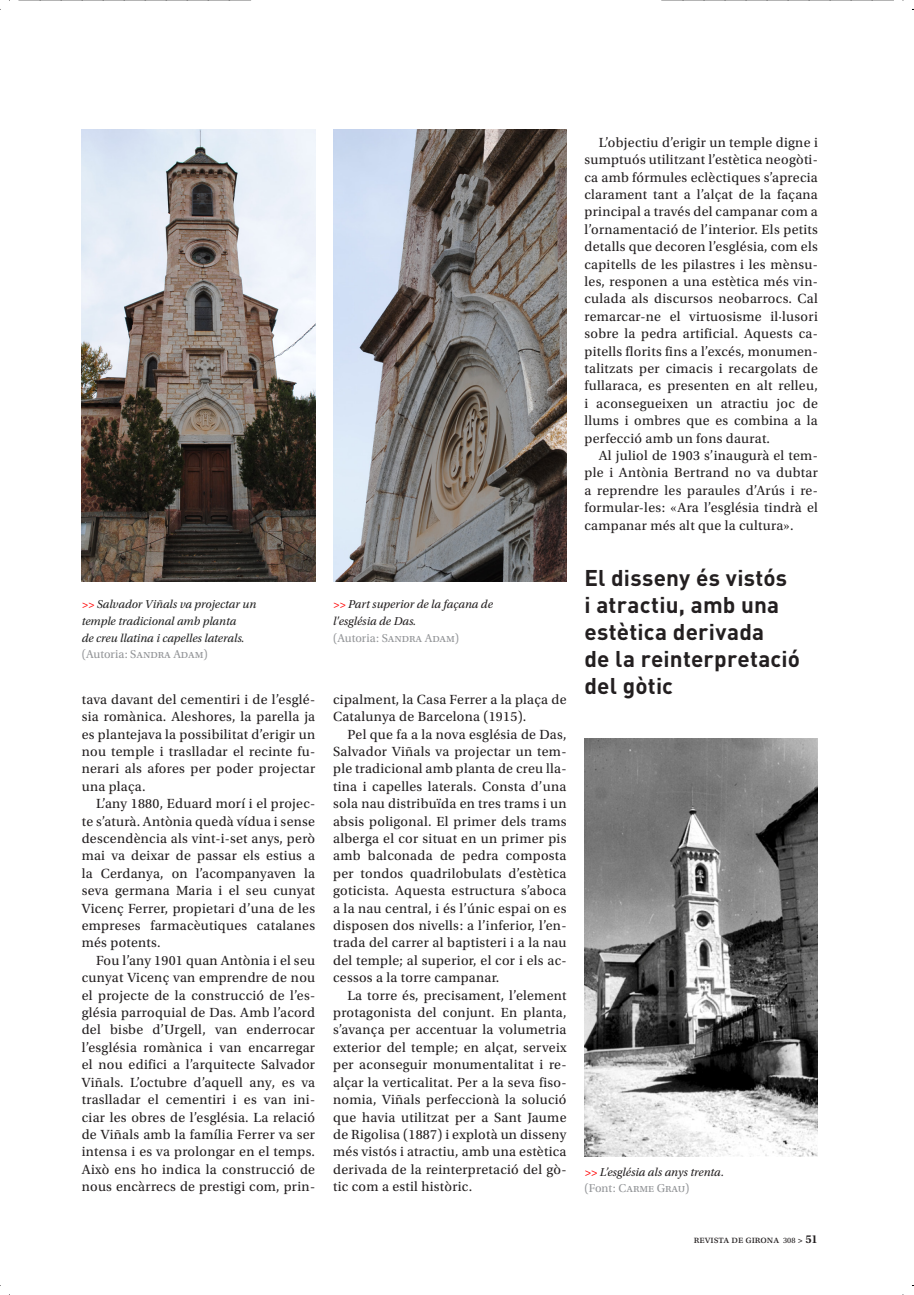
<style>
.page{position:relative;width:914px;height:1295px;background:#fff}
.page>*{position:absolute;margin:0;border:0;box-sizing:border-box;transform-origin:0 0}
.DESTACATS{font:700 22.5px/27px "DIN Pro";letter-spacing:.01em;color:#231f20}
.BASIC__Utopia{font:13.95px/17.4px "Utopia Std";letter-spacing:.02em;color:#231f20;text-align:justify}
.PEUS_DE_FOTO{font:italic 12px/16.8px "Utopia Std";color:#231f20}
.PEUS_DE_FOTO-2{font:italic 12px/16.8px "Utopia Std";color:#212121}
.PEUS_DE_FOTO-3{font:12px "Utopia Std";color:#939598}
.t1{font:10.5px "Utopia Std";color:#231f20}
.s1{font-size:11.55px;color:#f00}
.s2{font-style:normal;color:#939598}
.s3{color:#f00}
.s4{font-size:8.25px}
.s5{font-weight:600;font-size:9px}
.s6{font-weight:600;font-size:12px}
</style>
<div class="page">
<img style="left:82px;top:129px;width:233px;height:453px">
<img style="left:333px;top:129px;width:233px;height:453px">
<img style="left:584px;top:738px;width:233px;height:418px">
<svg style="left:18px;top:0;width:233px;height:1px"></svg>
<svg style="left:661px;top:0;width:232px;height:1px"></svg>
<p class="PEUS_DE_FOTO-2" style="left:82px;top:596px;width:176px"><span class="s1">&gt;&gt;</span> Salvador Viñals va projectar un temple tradicional amb planta<br>de creu llatina i capelles laterals.</p>
<p class="PEUS_DE_FOTO-3" style="left:82px;top:648px;width:127px">(Autoria: Sandra Adam)</p>
<p class="BASIC__Utopia" style="left:82px;top:691px;width:235px">tava davant del cementiri i de l’esglé&shy;sia romànica. Aleshores, la parella ja es plantejava la possibilitat d’erigir un nou temple i traslladar el recinte fu&shy;nerari als afores per poder projectar una plaça.</p>
<p class="BASIC__Utopia" style="left:82px;top:795px;width:235px;text-indent:14px">L’any 1880, Eduard morí i el projec&shy;te s’aturà. Antònia quedà vídua i sense descendència als vint-i-set anys, però mai va deixar de passar els estius a la Cerdanya, on l’acompanyaven la seva germana Maria i el seu cunyat Vicenç Ferrer, propietari d’una de les empreses farmacèutiques catalanes més potents.</p>
<p class="BASIC__Utopia" style="left:82px;top:952px;width:235px;text-indent:14px">Fou l’any 1901 quan Antònia i el seu cunyat Vicenç van emprendre de nou el projecte de la construcció de l’es&shy;glésia parroquial de Das. Amb l’acord del bisbe d’Urgell, van enderrocar l’església romànica i van encarregar el nou edifici a l’arquitecte Salvador Viñals. L’octubre d’aquell any, es va traslladar el cementiri i es van ini&shy;ciar les obres de l’església. La relació de Viñals amb la família Ferrer va ser intensa i es va prolongar en el temps.<br>Això ens ho indica la construcció de nous encàrrecs de prestigi com, prin-</p>
<p class="PEUS_DE_FOTO" style="left:333px;top:596px;width:161px"><span class="s1">&gt;&gt;</span> Part superior de la façana de l'església de Das.<br><span class="s2">(Autoria: Sandra Adam)</span></p>
<p class="BASIC__Utopia" style="left:333px;top:691px;width:235px">cipalment, la Casa Ferrer a la plaça de<br>Catalunya de Barcelona (1915).</p>
<p class="BASIC__Utopia" style="left:333px;top:725px;width:235px;text-indent:14px">Pel que fa a la nova església de Das, Salvador Viñals va projectar un tem&shy;ple tradicional amb planta de creu lla&shy;tina i capelles laterals. Consta d’una sola nau distribuïda en tres trams i un absis poligonal. El primer dels trams alberga el cor situat en un primer pis amb balconada de pedra composta per tondos quadrilobulats d’estètica goticista. Aquesta estructura s’aboca a la nau central, i és l’únic espai on es disposen dos nivells: a l’inferior, l’en&shy;trada del carrer al baptisteri i a la nau del temple; al superior, el cor i els ac&shy;cessos a la torre campanar.</p>
<p class="BASIC__Utopia" style="left:333px;top:986px;width:235px;text-indent:14px">La torre és, precisament, l’element protagonista del conjunt. En planta, s’avança per accentuar la volumetria exterior del temple; en alçat, serveix per aconseguir monumentalitat i re&shy;alçar la verticalitat. Per a la seva fiso&shy;nomia, Viñals perfeccionà la solució que havia utilitzat per a Sant Jaume de Rigolisa (1887) i explotà un disseny més vistós i atractiu, amb una estètica derivada de la reinterpretació del gò&shy;tic com a estil històric.</p>
<p class="BASIC__Utopia" style="left:584px;top:134px;width:235px;text-indent:14px">L’objectiu d’erigir un temple digne i sumptuós utilitzant l’estètica neogòti&shy;ca amb fórmules eclèctiques s’aprecia clarament tant a l’alçat de la façana principal a través del campanar com a l’ornamentació de l’interior. Els petits detalls que decoren l’església, com els capitells de les pilastres i les mènsu&shy;les, responen a una estètica més vin&shy;culada als discursos neobarrocs. Cal remarcar-ne el virtuosisme il·lusori sobre la pedra artificial. Aquests ca&shy;pitells florits fins a l’excés, monumen&shy;talitzats per cimacis i recargolats de fullaraca, es presenten en alt relleu, i aconsegueixen un atractiu joc de llums i ombres que es combina a la perfecció amb un fons daurat.</p>
<p class="BASIC__Utopia" style="left:584px;top:447px;width:235px;text-indent:14px">Al juliol de 1903 s’inaugurà el tem&shy;ple i Antònia Bertrand no va dubtar a reprendre les paraules d’Arús i re&shy;formular-les: «Ara l’església tindrà el campanar més alt que la cultura».</p>
<p class="DESTACATS" style="left:584px;top:562px;width:217px">El disseny és vistós<br>i atractiu, amb una estètica derivada<br>de la reinterpretació del gòtic</p>
<p class="PEUS_DE_FOTO" style="left:584px;top:1163px;width:141px"><span class="s3">&gt;&gt;</span> L’església als anys trenta.</p>
<p class="PEUS_DE_FOTO-3" style="left:584px;top:1182px;width:106px">(Font: Carme Grau)</p>
<p class="t1" style="left:694px;top:1234px;width:125px">revista de girona <span class="s4">308</span> <span class="s5">&gt;</span> <span class="s6">51</span></p>
</div>
